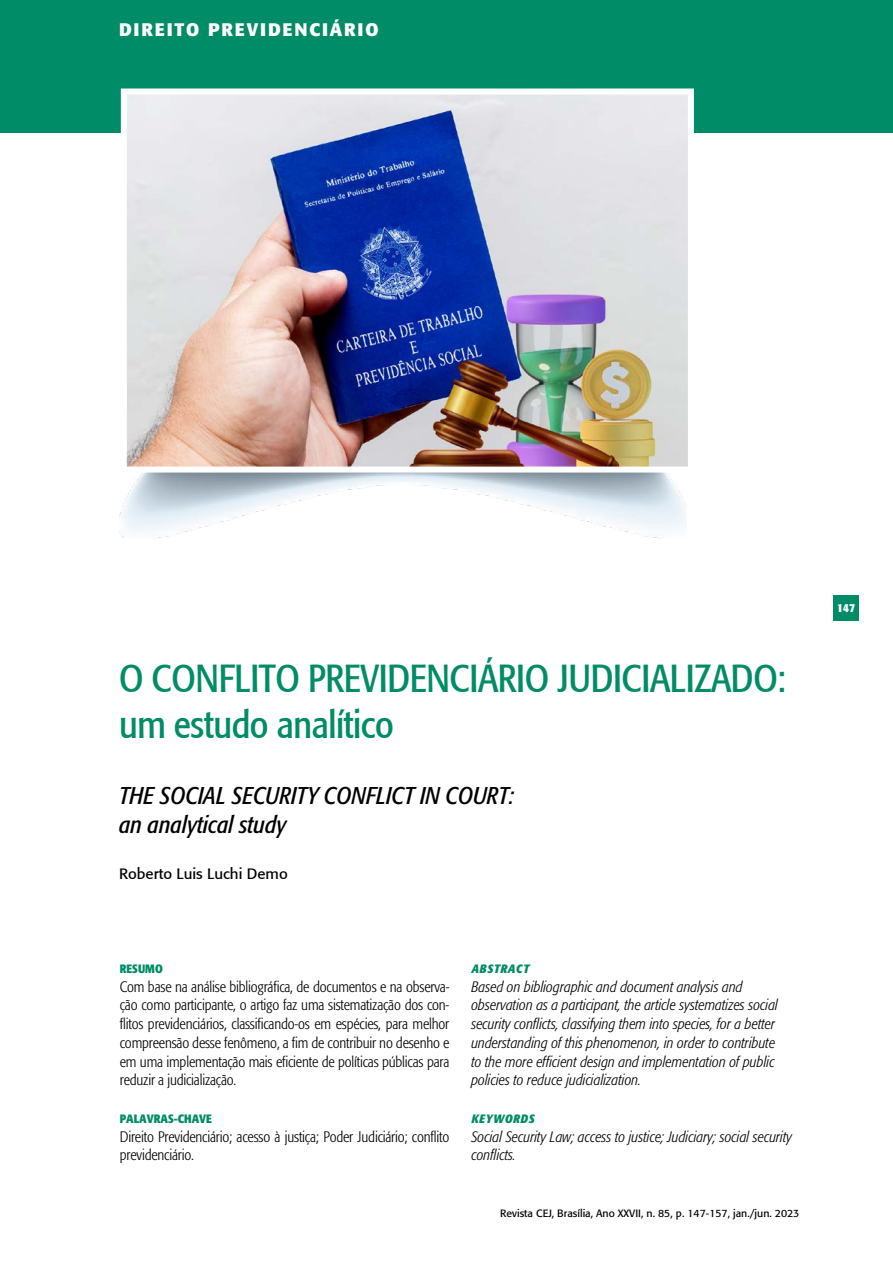
<style>
.page{position:relative;width:893px;height:1263px;background:#fff}
.page>*{position:absolute;margin:0;border:0;box-sizing:border-box;transform-origin:0 0}
.t1{font:condensed 39px/46.8px "Formata";letter-spacing:-.01em;color:#008c66}
.t2{font:italic condensed 24px/28.8px "Formata";color:#000}
.t3{font:700 18px "Formata";letter-spacing:.1em;color:#fff}
.t4{font:300 condensed 15px/18.8px "Formata";letter-spacing:-.01em;color:#000;text-align:justify}
.t5{font:italic 300 condensed 15px/18.8px "Formata";color:#000}
.t6{font:15px "Formata";color:#000}
.t7{font:700 condensed 12px "Formata";color:#008c66}
.t8{font:italic 700 condensed 12px "Formata";letter-spacing:.05em;color:#008c66}
.t9{font:700 condensed 12px "Formata";color:#fff}
.t10{font:10.5px "Formata";color:#000}
</style>
<div class="page">
<div style="left:833px;top:595px;width:26px;height:26px;background:#008c66"></div>
<img style="left:119px;top:472px;width:567px;height:67px">
<div style="left:0;top:0;width:893px;height:132px;background:#008c66"></div>
<img style="left:128px;top:95px;width:559px;height:370px">
<div style="left:121px;top:88px;width:573px;height:384px;border:6px solid #fff"></div>
<p class="t3" style="left:119px;top:18px;width:261px">DIREITO PREVIDENCIÁRIO</p>
<h1 class="t1" style="left:119px;top:655px;width:669px">O CONFLITO PREVIDENCIÁRIO JUDICIALIZADO: um estudo analítico</h1>
<h2 class="t2" style="left:119px;top:781px;width:397px">THE SOCIAL SECURITY CONFLICT IN COURT: an analytical study</h2>
<p class="t6" style="left:119px;top:865px;width:170px">Roberto Luis Luchi Demo</p>
<p class="t7" style="left:120px;top:961px;width:44px">RESUMO</p>
<p class="t4" style="left:120px;top:977px;width:331px">Com base na análise bibliográfica, de documentos e na observa&shy;ção como participante, o artigo faz uma sistematização dos con&shy;flitos previdenciários, classificando-os em espécies, para melhor compreensão desse fenômeno, a fim de contribuir no desenho e em uma implementação mais eficiente de políticas públicas para reduzir a judicialização.</p>
<p class="t7" style="left:120px;top:1111px;width:94px">PALAVRAS-CHAVE</p>
<p class="t4" style="left:120px;top:1127px;width:331px">Direito Previdenciário; acesso à justiça; Poder Judiciário; conflito previdenciário.</p>
<p class="t8" style="left:471px;top:961px;width:59px">ABSTRACT</p>
<p class="t5" style="left:471px;top:977px;width:308px">Based on bibliographic and document analysis and observation as a participant, the article systematizes social security conflicts, classifying them into species, for a better understanding of this phenomenon, in order to contribute to the more efficient design and implementation of public policies to reduce judicialization.</p>
<p class="t8" style="left:471px;top:1111px;width:65px">KEYWORDS</p>
<p class="t5" style="left:471px;top:1127px;width:322px">Social Security Law; access to justice; Judiciary; social security conflicts.</p>
<p class="t10" style="left:500px;top:1206px;width:301px">Revista CEJ, Brasília, Ano XXVII, n. 85, p. 147-157, jan./jun. 2023</p>
<p class="t9" style="left:837px;top:601px;width:19px">147</p>
</div>
